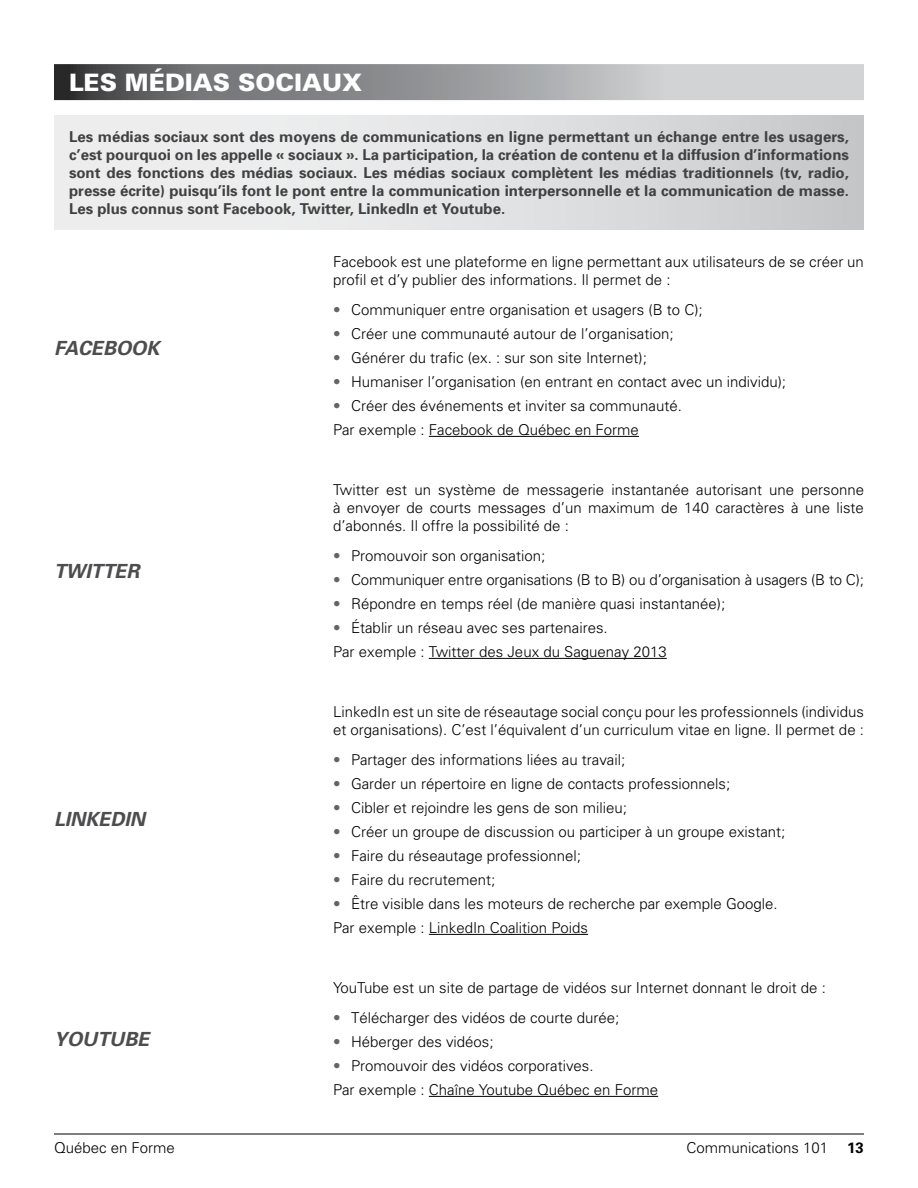
<style>
.page{position:relative;width:918px;height:1188px;background:#fff}
.page>*{position:absolute;margin:0;border:0;box-sizing:border-box;transform-origin:0 0}
.t1{font:900 24px "Univers";color:#fff}
.t2{font:italic 700 19.5px "Univers";color:#4d4d4f}
.t3{font:300 15px/18px "Univers";color:#000}
.t4{font:700 15px/18px "Univers";color:#414042;text-align:justify}
.t5{font:700 15px "Univers";color:#000}
.s1{color:#636466}
</style>
<div class="page">
<hr style="left:54px;top:1134px;width:810px;height:1px;background:#000">
<svg style="left:54px;top:64px;width:810px;height:36px;background:#999b9d"></svg>
<div style="left:54px;top:115px;width:810px;height:114px;background:linear-gradient(to right,#f6f6f6,#cbccce)"></div>
<hr style="left:429px;top:436px;width:210px;height:1px;background:#000">
<hr style="left:429px;top:658px;width:238px;height:1px;background:#000">
<hr style="left:429px;top:934px;width:159px;height:1px;background:#000">
<hr style="left:429px;top:1096px;width:229px;height:1px;background:#000">
<h1 class="t1" style="left:69px;top:68px;width:295px">LES MÉDIAS SOCIAUX</h1>
<p class="t4" style="left:69px;top:128px;width:782px">Les médias sociaux sont des moyens de communications en ligne permettant un échange entre les usagers, c’est pourquoi on les appelle « sociaux ». La participation, la création de contenu et la diffusion d’informations sont des fonctions des médias sociaux. Les médias sociaux complètent les médias traditionnels (tv, radio, presse écrite) puisqu’ils font le pont entre la communication interpersonnelle et la communication de masse.<br>Les plus connus sont Facebook, Twitter, LinkedIn et Youtube.</p>
<p class="t3" style="left:333px;top:253px;width:532px">Facebook est une plateforme en ligne permettant aux utilisateurs de se créer un profil et d’y publier des informations. Il permet de :</p>
<p class="t3" style="left:333px;top:301px;width:371px"><span class="s1">•</span> Communiquer entre organisation et usagers (B to C);</p>
<p class="t3" style="left:333px;top:325px;width:342px"><span class="s1">•</span> Créer une communauté autour de l’organisation;</p>
<p class="t3" style="left:333px;top:349px;width:315px"><span class="s1">•</span> Générer du trafic (ex. : sur son site Internet);</p>
<p class="t3" style="left:333px;top:373px;width:455px"><span class="s1">•</span> Humaniser l’organisation (en entrant en contact avec un individu);</p>
<p class="t3" style="left:333px;top:394px;width:350px;line-height:24px"><span class="s1">•</span> Créer des événements et inviter sa communauté.<br>Par exemple : Facebook de Québec en Forme</p>
<h2 class="t2" style="left:54px;top:336px;width:107px">FACEBOOK</h2>
<h2 class="t2" style="left:54px;top:559px;width:87px">TWITTER</h2>
<h2 class="t2" style="left:54px;top:807px;width:93px">LINKEDIN</h2>
<h2 class="t2" style="left:54px;top:1027px;width:97px">YOUTUBE</h2>
<p class="t3" style="left:333px;top:481px;width:533px;text-align:justify">Twitter est un système de messagerie instantanée autorisant une personne à envoyer de courts messages d’un maximum de 140 caractères à une liste d’abonnés. Il offre la possibilité de :</p>
<p class="t3" style="left:333px;top:547px;width:214px"><span class="s1">•</span> Promouvoir son organisation;</p>
<p class="t3" style="left:333px;top:571px;width:533px"><span class="s1">•</span> Communiquer entre organisations (B to B) ou d’organisation à usagers (B to C);</p>
<p class="t3" style="left:333px;top:595px;width:394px"><span class="s1">•</span> Répondre en temps réel (de manière quasi instantanée);</p>
<p class="t3" style="left:333px;top:616px;width:335px;line-height:24px"><span class="s1">•</span> Établir un réseau avec ses partenaires.<br>Par exemple : Twitter des Jeux du Saguenay 2013</p>
<p class="t3" style="left:333px;top:703px;width:533px">LinkedIn est un site de réseautage social conçu pour les professionnels (individus et organisations). C’est l’équivalent d’un curriculum vitae en ligne. Il permet de :</p>
<p class="t3" style="left:333px;top:751px;width:294px"><span class="s1">•</span> Partager des informations liées au travail;</p>
<p class="t3" style="left:333px;top:775px;width:399px"><span class="s1">•</span> Garder un répertoire en ligne de contacts professionnels;</p>
<p class="t3" style="left:333px;top:799px;width:295px"><span class="s1">•</span> Cibler et rejoindre les gens de son milieu;</p>
<p class="t3" style="left:333px;top:823px;width:454px"><span class="s1">•</span> Créer un groupe de discussion ou participer à un groupe existant;</p>
<p class="t3" style="left:333px;top:847px;width:250px"><span class="s1">•</span> Faire du réseautage professionnel;</p>
<p class="t3" style="left:333px;top:871px;width:164px"><span class="s1">•</span> Faire du recrutement;</p>
<p class="t3" style="left:333px;top:892px;width:446px;line-height:24px"><span class="s1">•</span> Être visible dans les moteurs de recherche par exemple Google.<br>Par exemple : LinkedIn Coalition Poids</p>
<p class="t3" style="left:333px;top:979px;width:495px">YouTube est un site de partage de vidéos sur Internet donnant le droit de :</p>
<p class="t3" style="left:333px;top:1009px;width:288px"><span class="s1">•</span> Télécharger des vidéos de courte durée;</p>
<p class="t3" style="left:333px;top:1033px;width:162px"><span class="s1">•</span> Héberger des vidéos;</p>
<p class="t3" style="left:333px;top:1054px;width:327px;line-height:24px"><span class="s1">•</span> Promouvoir des vidéos corporatives.<br>Par exemple : Chaîne Youtube Québec en Forme</p>
<p class="t3" style="left:54px;top:1139px;width:122px">Québec en Forme</p>
<p class="t3" style="left:686px;top:1139px;width:143px">Communications 101</p>
<p class="t5" style="left:847px;top:1139px;width:18px">13</p>
</div>
